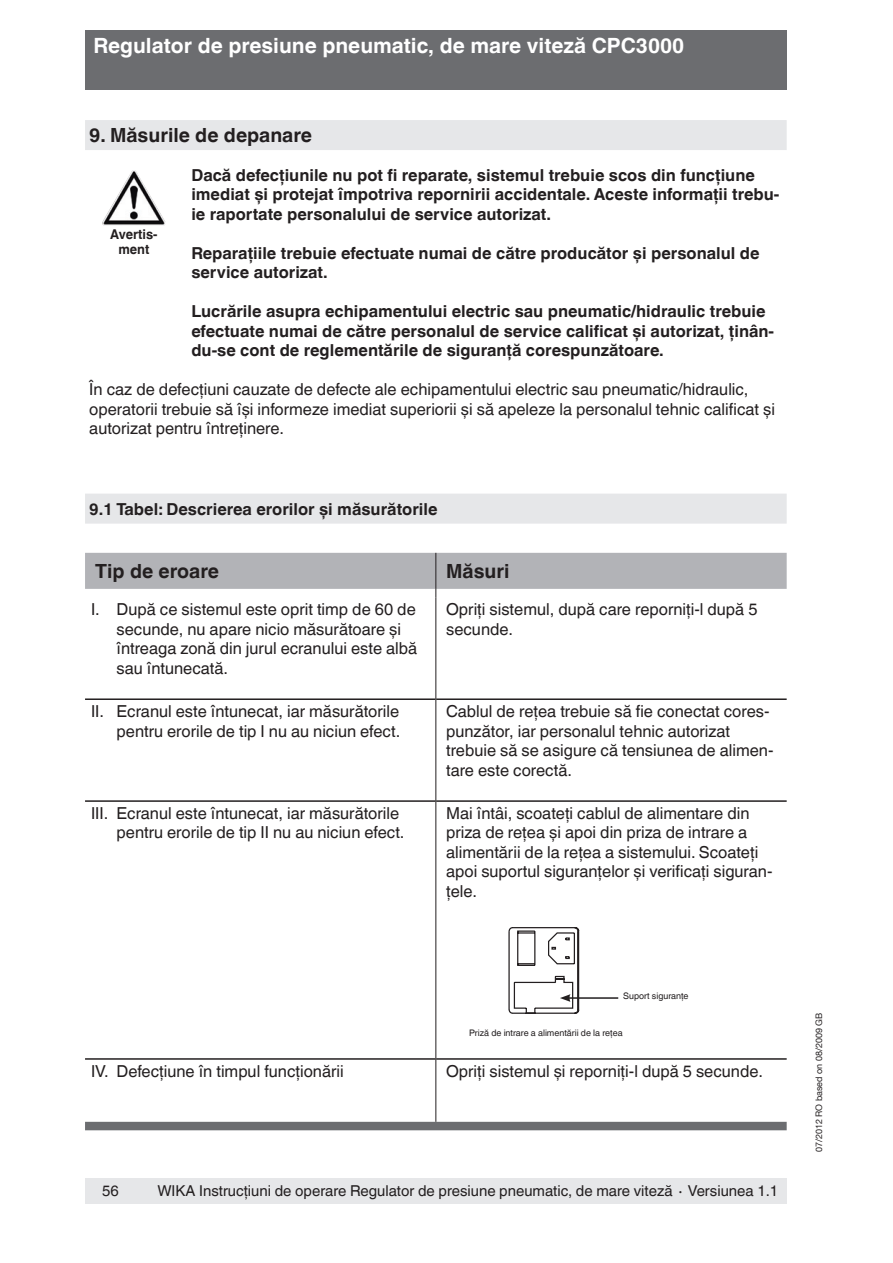
<style>
.page{position:relative;width:893px;height:1263px;background:#fff}
.page>*{position:absolute;margin:0;border:0;box-sizing:border-box;transform-origin:0 0}
.t1{font:700 21px "Helvetica World";color:#fff}
.t2{font:700 19.5px "Helvetica World";color:#231f20}
.t3{font:16.5px/19.5px "Helvetica World";color:#231f20}
.t4{font:700 16.5px/19.5px "Helvetica World";color:#231f20}
.t5{font:15px "Helvetica World";color:#231f20}
.t6{font:700 13.5px/15px "Helvetica World";color:#231f20;text-align:center;scale:.95 1}
.t7{font:9px "Helvetica World";color:#231f20}
.t8{font:9px "Helvetica Neue";color:#231f20}
</style>
<div class="page">
<div style="left:85px;top:1178px;width:702px;height:25px;background:#e6e7e9"></div>
<div style="left:85px;top:30px;width:702px;height:59px;background:#6c6d70"></div>
<div style="left:85px;top:1122px;width:702px;height:8px;background:#6c6d70"></div>
<hr style="left:85px;top:698px;width:350px;height:2px;background:#231f20">
<hr style="left:436px;top:698px;width:351px;height:2px;background:#231f20">
<hr style="left:85px;top:800px;width:350px;height:2px;background:#231f20">
<hr style="left:436px;top:800px;width:351px;height:2px;background:#231f20">
<hr style="left:85px;top:1058px;width:350px;height:2px;background:#231f20">
<hr style="left:436px;top:1058px;width:351px;height:2px;background:#231f20">
<svg style="left:85px;top:553px;width:702px;height:44px"></svg>
<hr style="left:435px;top:597px;width:1px;height:102px;background:#231f20">
<hr style="left:435px;top:699px;width:1px;height:102px;background:#231f20">
<hr style="left:435px;top:801px;width:1px;height:258px;background:#231f20">
<hr style="left:435px;top:1059px;width:1px;height:63px;background:#231f20">
<div style="left:85px;top:120px;width:702px;height:30px;background:#e6e7e9"></div>
<div style="left:85px;top:494px;width:702px;height:30px;background:#e6e7e9"></div>
<img style="left:113px;top:170px;width:20px;height:33px">
<hr style="left:568px;top:997px;width:50px;height:2px;background:#231f20">
<svg style="left:508px;top:927px;width:72px;height:87px"></svg>
<p class="t1" style="left:94px;top:34px;width:592px">Regulator de presiune pneumatic, de mare viteză CPC3000</p>
<p class="t2" style="left:89px;top:123px;width:224px">9. Măsurile de depanare</p>
<p class="t4" style="left:191px;top:165px;width:590px">Dacă defecţiunile nu pot fi reparate, sistemul trebuie scos din funcţiune imediat şi protejat împotriva repornirii accidentale. Aceste informaţii trebu&shy;ie raportate personalului de service autorizat.</p>
<p class="t4" style="left:191px;top:243px;width:570px">Reparaţiile trebuie efectuate numai de către producător şi personalul de service autorizat.</p>
<p class="t4" style="left:191px;top:302px;width:584px">Lucrările asupra echipamentului electric sau pneumatic/hidraulic trebuie efectuate numai de către personalul de service calificat şi autorizat, ţinân&shy;du-se cont de reglementările de siguranţă corespunzătoare.</p>
<p class="t3" style="left:89px;top:380px;width:687px">În caz de defecţiuni cauzate de defecte ale echipamentului electric sau pneumatic/hidraulic, operatorii trebuie să îşi informeze imediat superiorii şi să apeleze la personalul tehnic calificat şi autorizat pentru întreţinere.</p>
<p class="t6" style="left:110px;top:227px;width:51px">Avertis&shy;ment</p>
<p class="t4" style="left:89px;top:500px;width:350px">9.1 Tabel: Descrierea erorilor şi măsurătorile</p>
<p class="t2" style="left:95px;top:560px;width:125px">Tip de eroare</p>
<p class="t2" style="left:446px;top:560px;width:65px">Măsuri</p>
<p class="t3" style="left:117px;top:600px;width:302px;text-indent:-26px">I. După ce sistemul este oprit timp de 60 de secunde, nu apare nicio măsurătoare şi întreaga zonă din jurul ecranului este albă sau întunecată.</p>
<p class="t3" style="left:446px;top:600px;width:313px">Opriţi sistemul, după care reporniţi-l după 5 secunde.</p>
<p class="t3" style="left:91px;top:702px;width:311px;text-align:right">II. Ecranul este întunecat, iar măsurătorile pentru erorile de tip I nu au niciun efect.</p>
<p class="t3" style="left:446px;top:702px;width:329px">Cablul de reţea trebuie să fie conectat cores&shy;punzător, iar personalul tehnic autorizat trebuie să se asigure că tensiunea de alimen&shy;tare este corectă.</p>
<p class="t3" style="left:117px;top:803px;width:289px;text-indent:-26px">III. Ecranul este întunecat, iar măsurătorile pentru erorile de tip II nu au niciun efect.</p>
<p class="t3" style="left:446px;top:803px;width:328px">Mai întâi, scoateţi cablul de alimentare din priza de reţea şi apoi din priza de intrare a alimentării de la reţea a sistemului. Scoateţi apoi suportul siguranţelor şi verificaţi siguran&shy;ţele.</p>
<p class="t7" style="left:623px;top:990px;width:67px">Suport siguranţe</p>
<p class="t7" style="left:469px;top:1027px;width:155px">Priză de intrare a alimentării de la reţea</p>
<p class="t3" style="left:91px;top:1061px;width:254px">IV. Defecţiune în timpul funcţionării</p>
<p class="t3" style="left:446px;top:1061px;width:318px">Opriţi sistemul şi reporniţi-l după 5 secunde.</p>
<p class="t5" style="left:102px;top:1182px;width:18px">56</p>
<p class="t5" style="left:157px;top:1182px;width:622px">WIKA Instrucţiuni de operare Regulator de presiune pneumatic, de mare viteză ∙ Versiunea 1.1</p>
<p class="t8" style="left:813px;top:1152px;width:141px;rotate:-90deg">07/2012 RO based on 08/2009 GB</p>
</div>
